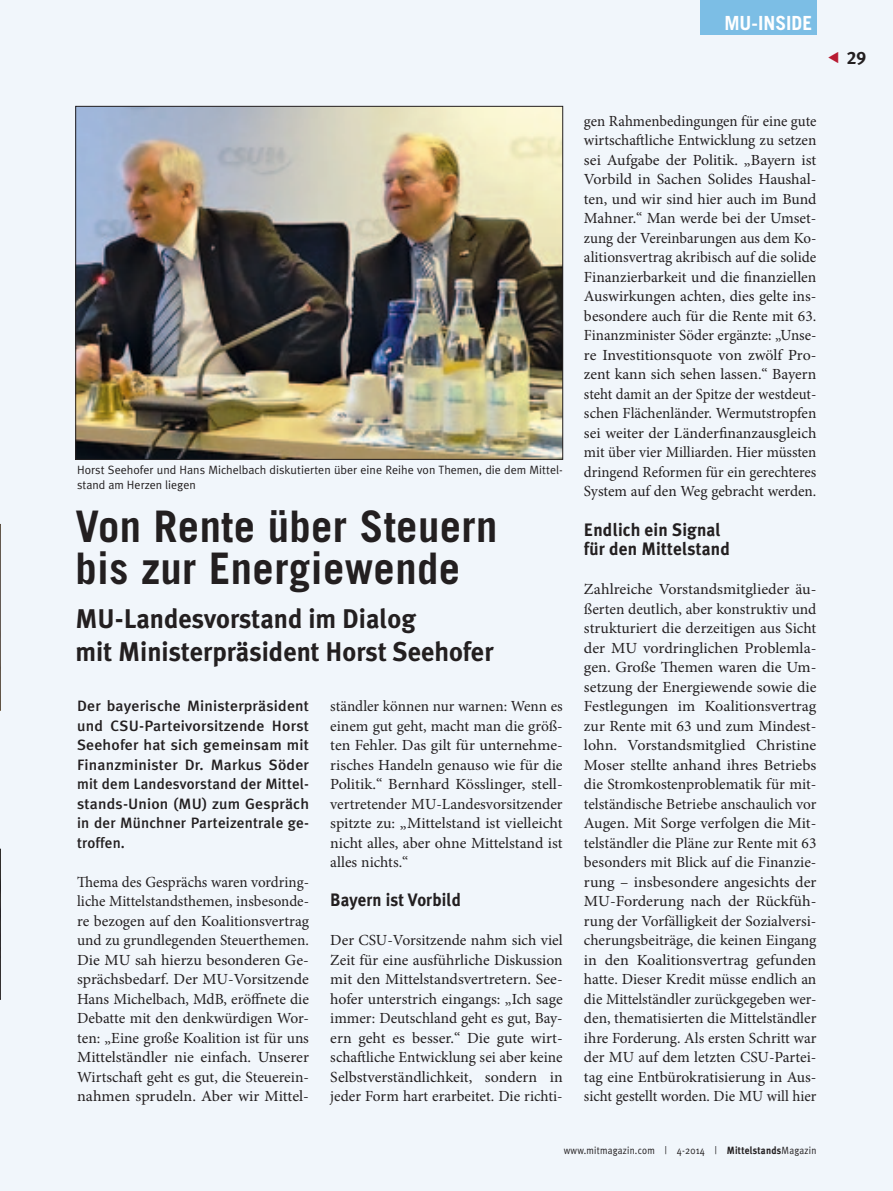
<style>
.page{position:relative;width:893px;height:1191px;background:#f1f6fb}
.page>*{position:absolute;margin:0;border:0;box-sizing:border-box;transform-origin:0 0}
.t1{font:700 43.5px/42px "Trade Gothic";letter-spacing:.01em;color:#231f20}
.t2{font:700 27px/33px "Meta Plus";color:#231f20}
.t3{font:700 19.5px "Trade Gothic";color:#fff}
.t4{font:700 18px/19.5px "Meta Plus";letter-spacing:.01em;color:#231f20;scale:.96 1}
.t5{font:700 18px "Meta Plus";letter-spacing:.01em;color:#231f20;scale:.93 1}
.t6{font:18px "Meta Plus Bold Caps";color:#231f20}
.t7{font:15.45px/19.5px "Minion Pro";color:#231f20;text-align:justify}
.t8{font:15.45px/19.5px "Minion Pro";color:#231f20;text-align:justify;scale:1.04 1}
.t9{font:15.45px/19.5px "Minion Pro";color:#231f20;text-align:justify;scale:.96 1}
.t10{font:500 15px/19.5px "Meta Plus";letter-spacing:.01em;color:#231f20;text-align:justify;scale:1.05 1}
.t11{font:12px/15px "Meta Plus Normal";color:#231f20}
.t12{font:10.5px "Meta Plus Normal";letter-spacing:.025em;color:#231f20;scale:.9 1}
.s1{font-family:"Meta Plus";font-weight:700}
</style>
<div class="page">
<div style="left:700px;top:0;width:116px;height:34px;background:#7cbee5"></div>
<img style="left:77px;top:108px;width:484px;height:349px">
<svg style="left:0;top:524px;width:1px;height:186px"></svg>
<svg style="left:0;top:849px;width:1px;height:150px"></svg>
<p class="t3" style="left:724px;top:11px;width:87px">Mu-Inside</p>
<p class="t11" style="left:77px;top:462px;width:487px">Horst Seehofer und Hans Michelbach diskutierten über eine Reihe von Themen, die dem Mittel&shy;stand am Herzen liegen</p>
<h1 class="t1" style="left:75px;top:505px;width:423px">Von Rente über Steuern bis zur Energiewende</h1>
<h2 class="t2" style="left:75px;top:602px;width:420px">MU-Landesvorstand im Dialog<br>mit Ministerpräsident Horst Seehofer</h2>
<p class="t7" style="left:330px;top:696px;width:234px">ständler können nur warnen: Wenn es einem gut geht, macht man die größ&shy;ten Fehler. Das gilt für unternehme&shy;risches Handeln genauso wie für die Politik.“ Bernhard Kösslinger, stell&shy;vertretender MU-Landesvorsitzender spitzte zu: „Mittelstand ist vielleicht nicht alles, aber ohne Mittelstand ist alles nichts.“</p>
<p class="t5" style="left:330px;top:889px;width:142px">Bayern ist Vorbild</p>
<p class="t7" style="left:330px;top:930px;width:234px">Der CSU-Vorsitzende nahm sich viel Zeit für eine ausführliche Diskussion mit den Mittelstandsvertretern. See&shy;hofer unterstrich eingangs: „Ich sage immer: Deutschland geht es gut, Bay&shy;ern geht es besser.“ Die gute wirt&shy;schaftliche Entwicklung sei aber keine Selbstverständlichkeit, sondern in jeder Form hart erarbeitet. Die richti-</p>
<p class="t10" style="left:77px;top:696px;width:222px">Der bayerische Ministerpräsident und CSU-Parteivorsitzende Horst Seehofer hat sich gemeinsam mit Finanzminister Dr. Markus Söder mit dem Landesvorstand der Mittel&shy;stands-Union (MU) zum Gespräch in der Münchner Parteizentrale ge&shy;troffen.</p>
<p class="t7" style="left:77px;top:872px;width:233px">Thema des Gesprächs waren vordring&shy;liche Mittelstandsthemen, insbesonde&shy;re bezogen auf den Koalitionsvertrag und zu grundlegenden Steuerthemen.<br>Die MU sah hierzu besonderen Ge&shy;sprächsbedarf. Der MU-Vorsitzende Hans Michelbach, MdB, eröffnete die Debatte mit den denkwürdigen Wor&shy;ten: „Eine große Koalition ist für uns Mittelständler nie einfach. Unserer Wirtschaft geht es gut, die Steuerein&shy;nahmen sprudeln. Aber wir Mittel-</p>
<p class="t9" style="left:584px;top:111px;width:244px">gen Rahmenbedingungen für eine gute wirtschaftliche Entwicklung zu setzen sei Aufgabe der Politik. „Bayern ist Vorbild in Sachen Solides Haushal&shy;ten, und wir sind hier auch im Bund Mahner.“ Man werde bei der Umset&shy;zung der Vereinbarungen aus dem Ko&shy;alitionsvertrag akribisch auf die solide Finanzierbarkeit und die finanziellen Auswirkungen achten, dies gelte ins&shy;besondere auch für die Rente mit 63.<br>Finanzminister Söder ergänzte: „Unse&shy;re Investitionsquote von zwölf Pro&shy;zent kann sich sehen lassen.“ Bayern steht damit an der Spitze der westdeut&shy;schen Flächenländer. Wermutstropfen sei weiter der Länderfinanzausgleich mit über vier Milliarden. Hier müssten dringend Reformen für ein gerechteres System auf den Weg gebracht werden.</p>
<p class="t4" style="left:584px;top:519px;width:153px">Endlich ein Signal für den Mittelstand</p>
<p class="t8" style="left:584px;top:579px;width:225px">Zahlreiche Vorstandsmitglieder äu&shy;ßerten deutlich, aber konstruktiv und strukturiert die derzeitigen aus Sicht der MU vordringlichen Problemla&shy;gen. Große Themen waren die Um&shy;setzung der Energiewende sowie die Festlegungen im Koalitionsvertrag zur Rente mit 63 und zum Mindest&shy;lohn. Vorstandsmitglied Christine Moser stellte anhand ihres Betriebs die Stromkostenproblematik für mit&shy;telständische Betriebe anschaulich vor Augen. Mit Sorge verfolgen die Mit&shy;telständler die Pläne zur Rente mit 63 besonders mit Blick auf die Finanzie&shy;rung – insbesondere angesichts der MU-Forderung nach der Rückfüh&shy;rung der Vorfälligkeit der Sozialversi&shy;cherungsbeiträge, die keinen Eingang in den Koalitionsvertrag gefunden hatte. Dieser Kredit müsse endlich an die Mittelständler zurückgegeben wer&shy;den, thematisierten die Mittelständler ihre Forderung. Als ersten Schritt war der MU auf dem letzten CSU-Partei&shy;tag eine Entbürokratisierung in Aus&shy;sicht gestellt worden. Die MU will hier</p>
<p class="t12" style="left:564px;top:1143px;width:282px">www.mitmagazin.com | 4-2014 | <span class="s1">Mittelstands</span>Magazin</p>
<p class="t6" style="left:847px;top:47px;width:21px">29</p>
</div>
